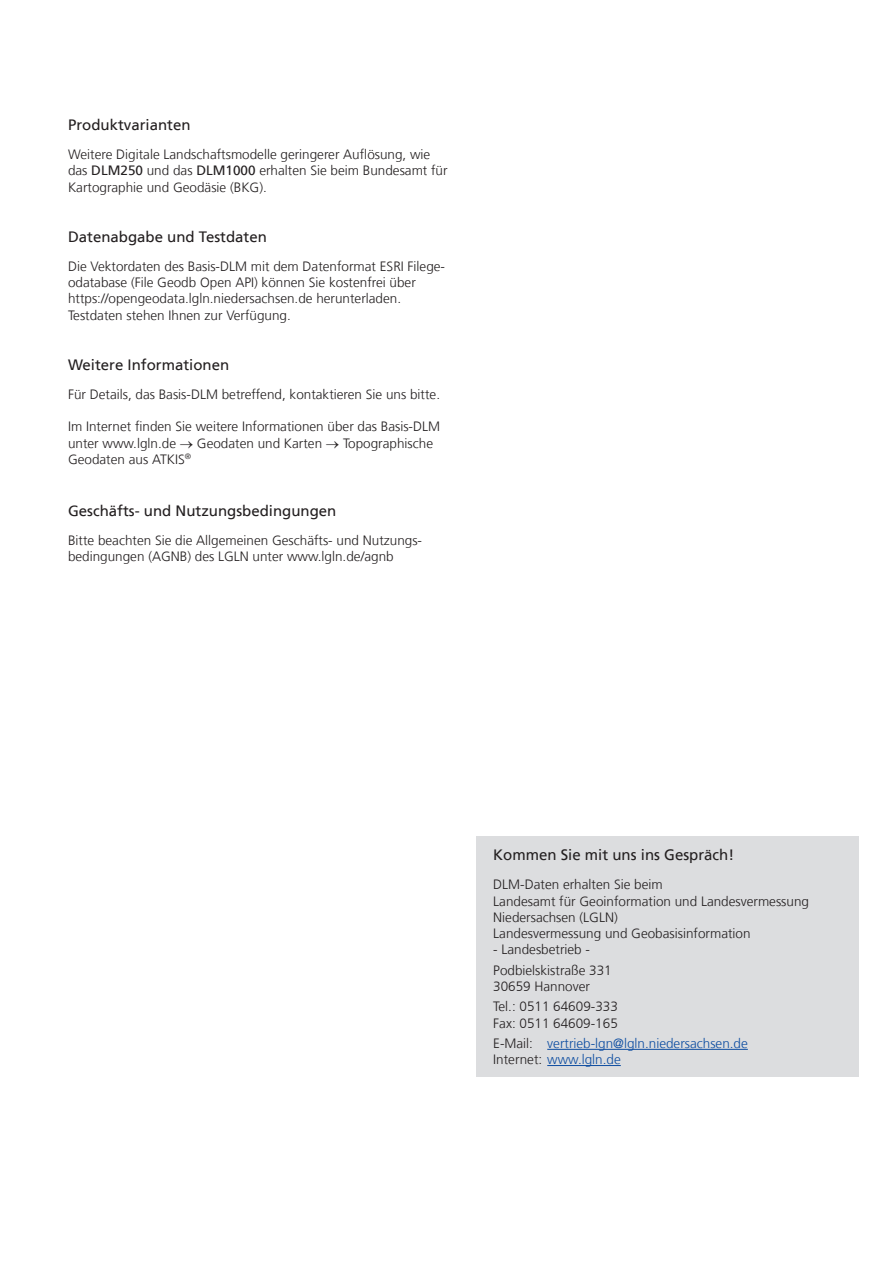
<style>
.page{position:relative;width:893px;height:1263px;background:#fff}
.page>*{position:absolute;margin:0;border:0;box-sizing:border-box;transform-origin:0 0}
.t1{font:15px "NDS Frutiger";color:#231f20}
.t2{font:15px "Frutiger LT Pro";color:#231f20}
.t3{font:300 13.5px/16.2px "NDS Frutiger";color:#231f20}
.t4{font:300 13.5px/20.4px "NDS Frutiger";color:#0d4da1}
.s1{font-weight:400}
.s2{color:#231f20}
</style>
<div class="page">
<div style="left:476px;top:837px;width:383px;height:240px;background:#dcdddf"></div>
<hr style="left:547px;top:1049px;width:201px;height:1px;background:#0d4da1">
<hr style="left:547px;top:1065px;width:74px;height:1px;background:#0d4da1">
<p class="t1" style="left:68px;top:116px;width:124px">Produktvarianten</p>
<p class="t3" style="left:68px;top:147px;width:381px">Weitere Digitale Landschaftsmodelle geringerer Auflösung, wie das <span class="s1">DLM250</span> und das <span class="s1">DLM1000</span> erhalten Sie beim Bundesamt für<br>Kartographie und Geodäsie (BKG).</p>
<p class="t1" style="left:68px;top:228px;width:200px">Datenabgabe und Testdaten</p>
<p class="t3" style="left:68px;top:258px;width:379px">Die Vektordaten des Basis-DLM mit dem Datenformat ESRI Filege&shy;odatabase (File Geodb Open API) können Sie kostenfrei über https://opengeodata.lgln.niedersachsen.de herunterladen.<br>Testdaten stehen Ihnen zur Verfügung.</p>
<p class="t1" style="left:68px;top:356px;width:163px">Weitere Informationen</p>
<p class="t3" style="left:68px;top:386px;width:374px">Für Details, das Basis-DLM betreffend, kontaktieren Sie uns bitte.</p>
<p class="t3" style="left:68px;top:419px;width:374px">Im Internet finden Sie weitere Informationen über das Basis-DLM unter www.lgln.de → Geodaten und Karten → Topographische<br>Geodaten aus ATKIS<sup>®</sup></p>
<p class="t1" style="left:68px;top:502px;width:270px">Geschäfts- und Nutzungsbedingungen</p>
<p class="t3" style="left:68px;top:532px;width:356px">Bitte beachten Sie die Allgemeinen Geschäfts- und Nutzungs&shy;bedingungen (AGNB) des LGLN unter www.lgln.de/agnb</p>
<p class="t2" style="left:493px;top:846px;width:242px">Kommen Sie mit uns ins Gespräch!</p>
<p class="t3" style="left:493px;top:877px;width:317px">DLM-Daten erhalten Sie beim<br>Landesamt für Geoinformation und Landesvermessung Niedersachsen (LGLN)<br>Landesvermessung und Geobasisinformation</p>
<p class="t3" style="left:493px;top:939px;width:120px;line-height:20.4px">- Landesbetrieb -<br>Podbielskistraße 331</p>
<p class="t3" style="left:493px;top:976px;width:126px;line-height:20.4px">30659 Hannover<br>Tel.: 0511 64609-333</p>
<p class="t4" style="left:493px;top:1013px;width:256px"><span class="s2">Fax: 0511 64609-165<br>E-Mail:</span> vertrieb-lgn@lgln.niedersachsen.de</p>
<p class="t4" style="left:493px;top:1049px;width:129px"><span class="s2">Internet:</span> www.lgln.de</p>
</div>
